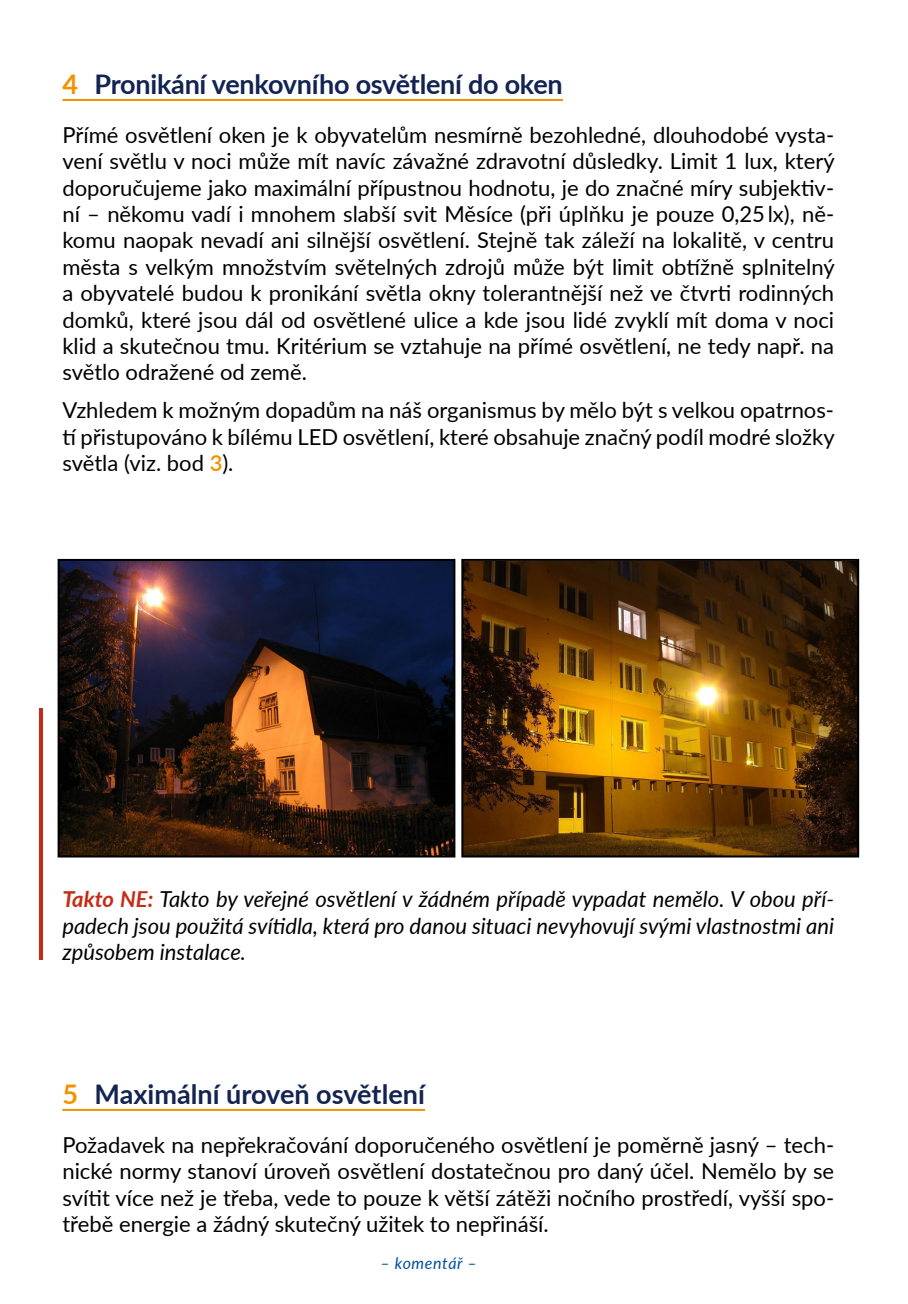
<style>
.page{position:relative;width:908px;height:1304px;background:#fff}
.page>*{position:absolute;margin:0;border:0;box-sizing:border-box;transform-origin:0 0}
.t1{font:700 27px "Lato";letter-spacing:-.01em;color:#132452}
.t2{font:22px/26.4px "Lato";color:#000;text-align:justify}
.t3{font:italic 22px/26.4px "Lato";color:#000;text-align:justify}
.t4{font:italic 16px "Lato";letter-spacing:.04em;color:#004e9e}
.s1{color:#f39200}
.s2{font-weight:600;color:#f39200}
.s3{font-weight:700;color:#c52c17}
</style>
<div class="page">
<hr style="left:62px;top:99px;width:500px;height:2px;background:#f39200">
<img style="left:61px;top:562px;width:391px;height:292px">
<div style="left:58px;top:559px;width:397px;height:298px;border:2px solid #000"></div>
<img style="left:464px;top:562px;width:391px;height:292px">
<div style="left:461px;top:559px;width:397px;height:298px;border:2px solid #000"></div>
<hr style="left:62px;top:1109px;width:363px;height:2px;background:#f39200">
<hr style="left:39px;top:708px;width:4px;height:252px;background:#c52c17">
<p class="t1" style="left:62px;top:64px;width:501px"><span class="s1">4</span> Pronikání venkovního osvětlení do oken</p>
<p class="t2" style="left:62px;top:121px;width:773px">Přímé osvětlení oken je k obyvatelům nesmírně bezohledné, dlouhodobé vysta&shy;vení světlu v noci může mít navíc závažné zdravotní důsledky. Limit 1 lux, který doporučujeme jako maximální přípustnou hodnotu, je do značné míry subjektiv&shy;ní – někomu vadí i mnohem slabší svit Měsíce (při úplňku je pouze 0,25 lx), ně&shy;komu naopak nevadí ani silnější osvětlení. Stejně tak záleží na lokalitě, v centru města s velkým množstvím světelných zdrojů může být limit obtížně splnitelný a obyvatelé budou k pronikání světla okny tolerantnější než ve čtvrti rodinných domků, které jsou dál od osvětlené ulice a kde jsou lidé zvyklí mít doma v noci klid a skutečnou tmu. Kritérium se vztahuje na přímé osvětlení, ne tedy např. na světlo odražené od země.</p>
<p class="t2" style="left:62px;top:396px;width:773px">Vzhledem k možným dopadům na náš organismus by mělo být s velkou opatrnos&shy;tí přistupováno k bílému LED osvětlení, které obsahuje značný podíl modré složky světla (viz. bod <span class="s2">3</span>).</p>
<p class="t3" style="left:62px;top:885px;width:772px"><span class="s3">Takto NE:</span> Takto by veřejné osvětlení v žádném případě vypadat nemělo. V obou pří&shy;padech jsou použitá svítidla, která pro danou situaci nevyhovují svými vlastnostmi ani způsobem instalace.</p>
<p class="t1" style="left:62px;top:1074px;width:364px"><span class="s1">5</span> Maximální úroveň osvětlení</p>
<p class="t2" style="left:62px;top:1131px;width:773px">Požadavek na nepřekračování doporučeného osvětlení je poměrně jasný – tech&shy;nické normy stanoví úroveň osvětlení dostatečnou pro daný účel. Nemělo by se svítit více než je třeba, vede to pouze k větší zátěži nočního prostředí, vyšší spo&shy;třebě energie a žádný skutečný užitek to nepřináší.</p>
<p class="t4" style="left:380px;top:1252px;width:98px">– komentář –</p>
</div>
